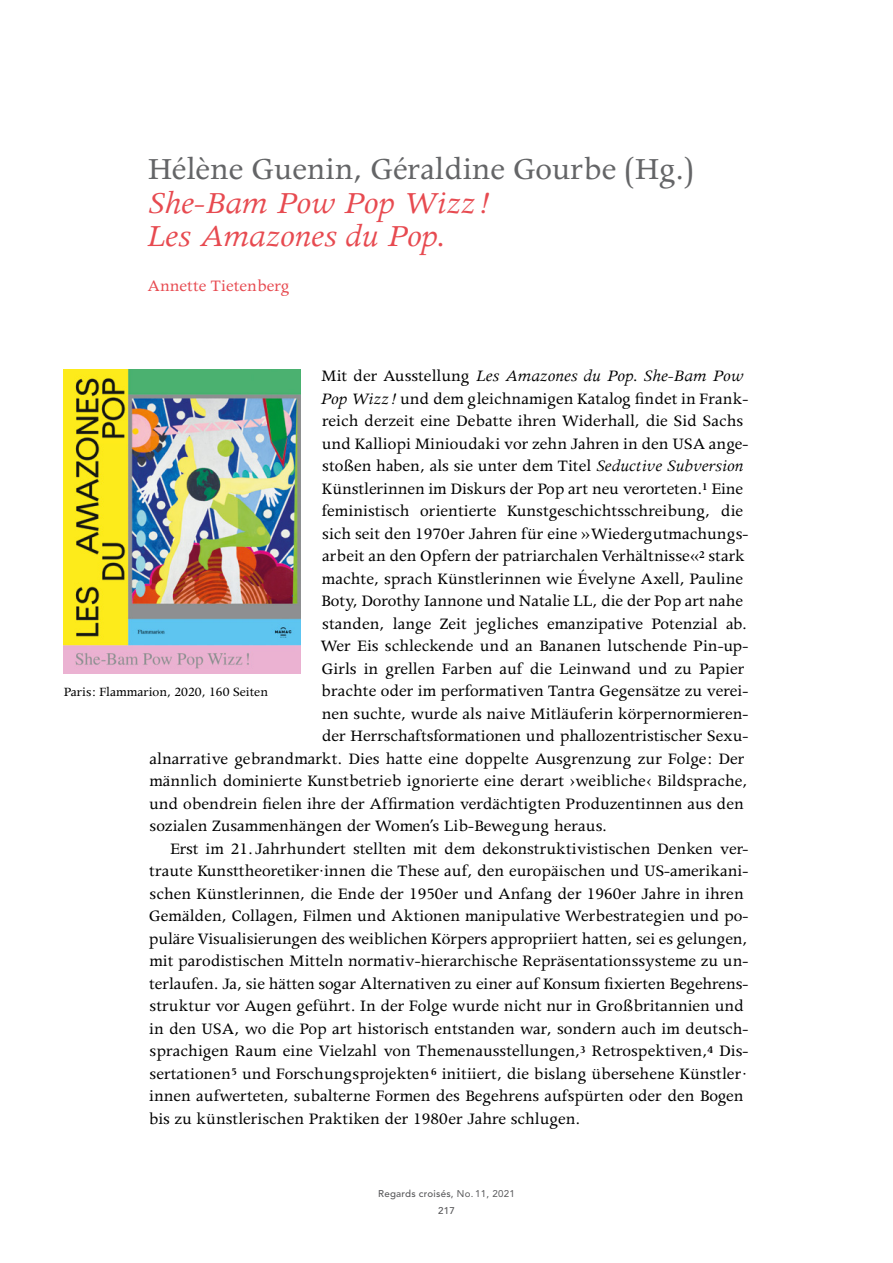
<style>
.page{position:relative;width:893px;height:1263px;background:#fff}
.page>*{position:absolute;margin:0;border:0;box-sizing:border-box;transform-origin:0 0}
.t1{font:italic 34.5px/33.8px "Apollo";letter-spacing:-.005em;color:#e74a50}
.t2{font:34.5px "Apollo";letter-spacing:-.005em;color:#646567}
.t3{font:18px "Apollo";color:#000}
.t4{font:italic 18px "Apollo";color:#000}
.t5{font:18px "Apollo";color:#e74a50}
.t6{font:14.25px "Apollo";color:#000}
.t7{font:500 9.75px "Avenir LT";letter-spacing:.025em;color:#58585a}
.s1{font-style:normal}
.s2{font-style:italic}
.s3{font-weight:400}
</style>
<div class="page">
<img style="left:64px;top:370px;width:236px;height:304px">
<h1 class="t2" style="left:148px;top:150px;width:547px">Hélène Guenin, Géraldine Gourbe (Hg.)</h1>
<h1 class="t1" style="left:146px;top:186px;width:344px">She-Bam Pow Pop Wizz !<br>Les Amazones du Pop.</h1>
<p class="t5" style="left:147px;top:276px;width:144px">Annette Tietenberg</p>
<p class="t4" style="left:321px;top:367px;width:424px"><span class="s1">Mit der Ausstellung</span> Les Amazones du Pop. She-Bam Pow</p>
<p class="t3" style="left:320px;top:389px;width:429px"><span class="s2">Pop Wizz !</span> und dem gleichnamigen Katalog findet in Frank-</p>
<p class="t3" style="left:322px;top:411px;width:423px">reich derzeit eine Debatte ihren Widerhall, die Sid Sachs</p>
<p class="t3" style="left:322px;top:434px;width:428px">und Kalliopi Minioudaki vor zehn Jahren in den USA ange-</p>
<p class="t3" style="left:322px;top:456px;width:423px">stoßen haben, als sie unter dem Titel <span class="s2">Seductive Subversion</span></p>
<p class="t3" style="left:322px;top:479px;width:423px">Künstlerinnen im Diskurs der Pop art neu verorteten.<sup>1</sup> Eine</p>
<p class="t3" style="left:322px;top:501px;width:423px">feministisch orientierte Kunstgeschichtsschreibung, die</p>
<p class="t3" style="left:322px;top:524px;width:427px">sich seit den 1970er Jahren für eine »Wiedergutmachungs-</p>
<p class="t3" style="left:322px;top:546px;width:424px">arbeit an den Opfern der patriarchalen Verhältnisse«<sup>2</sup> stark</p>
<p class="t3" style="left:322px;top:569px;width:423px">machte, sprach Künstlerinnen wie Évelyne Axell, Pauline</p>
<p class="t3" style="left:321px;top:591px;width:424px">Boty, Dorothy Iannone und Natalie LL, die der Pop art nahe</p>
<p class="t3" style="left:322px;top:614px;width:426px">standen, lange Zeit jegliches emanzipative Potenzial ab.</p>
<p class="t3" style="left:320px;top:636px;width:429px">Wer Eis schleckende und an Bananen lutschende Pin-up-</p>
<p class="t3" style="left:322px;top:659px;width:424px">Girls in grellen Farben auf die Leinwand und zu Papier</p>
<p class="t3" style="left:321px;top:681px;width:428px">brachte oder im performativen Tantra Gegensätze zu verei-</p>
<p class="t3" style="left:322px;top:704px;width:428px">nen suchte, wurde als naive Mitläuferin körpernormieren-</p>
<p class="t3" style="left:322px;top:726px;width:428px">der Herrschaftsformationen und phallozentristischer Sexu-</p>
<p class="t3" style="left:150px;top:749px;width:596px">alnarrative gebrandmarkt. Dies hatte eine doppelte Ausgrenzung zur Folge: Der</p>
<p class="t3" style="left:149px;top:771px;width:600px">männlich dominierte Kunstbetrieb ignorierte eine derart ›weibliche‹ Bildsprache,</p>
<p class="t3" style="left:149px;top:794px;width:596px">und obendrein fielen ihre der Affirmation verdächtigten Produzentinnen aus den</p>
<p class="t3" style="left:150px;top:816px;width:459px">sozialen Zusammenhängen der Women’s Lib-Bewegung heraus.</p>
<p class="t3" style="left:170px;top:839px;width:580px">Erst im 21. Jahrhundert stellten mit dem dekonstruktivistischen Denken ver-</p>
<p class="t3" style="left:149px;top:861px;width:600px">traute Kunsttheoretiker·innen die These auf, den europäischen und US-amerikani-</p>
<p class="t3" style="left:150px;top:884px;width:596px">schen Künstlerinnen, die Ende der 1950er und Anfang der 1960er Jahre in ihren</p>
<p class="t3" style="left:149px;top:906px;width:600px">Gemälden, Collagen, Filmen und Aktionen manipulative Werbestrategien und po-</p>
<p class="t3" style="left:149px;top:929px;width:600px">puläre Visualisierungen des weiblichen Körpers appropriiert hatten, sei es gelungen,</p>
<p class="t3" style="left:149px;top:951px;width:600px">mit parodistischen Mitteln normativ-hierarchische Repräsentationssysteme zu un-</p>
<p class="t3" style="left:149px;top:974px;width:600px">terlaufen. Ja, sie hätten sogar Alternativen zu einer auf Konsum fixierten Begehrens-</p>
<p class="t3" style="left:150px;top:996px;width:596px">struktur vor Augen geführt. In der Folge wurde nicht nur in Großbritannien und</p>
<p class="t3" style="left:149px;top:1019px;width:601px">in den USA, wo die Pop art historisch entstanden war, sondern auch im deutsch-</p>
<p class="t3" style="left:150px;top:1041px;width:600px">sprachigen Raum eine Vielzahl von Themenausstellungen,<sup>3</sup> Retrospektiven,<sup>4</sup> Dis-</p>
<p class="t3" style="left:150px;top:1064px;width:599px">sertationen<sup>5</sup> und Forschungsprojekten <sup>6</sup> initiiert, die bislang übersehene Künstler·</p>
<p class="t3" style="left:149px;top:1086px;width:596px">innen aufwerteten, subalterne Formen des Begehrens aufspürten oder den Bogen</p>
<p class="t3" style="left:149px;top:1109px;width:433px">bis zu künstlerischen Praktiken der 1980er Jahre schlugen.</p>
<p class="t6" style="left:64px;top:684px;width:206px">Paris: Flammarion, 2020, 160 Seiten</p>
<p class="t7" style="left:378px;top:1188px;width:138px">Regards croisés, <span class="s3">No. 11, 2021</span></p>
<p class="t7" style="left:438px;top:1205px;width:18px">217</p>
</div>
